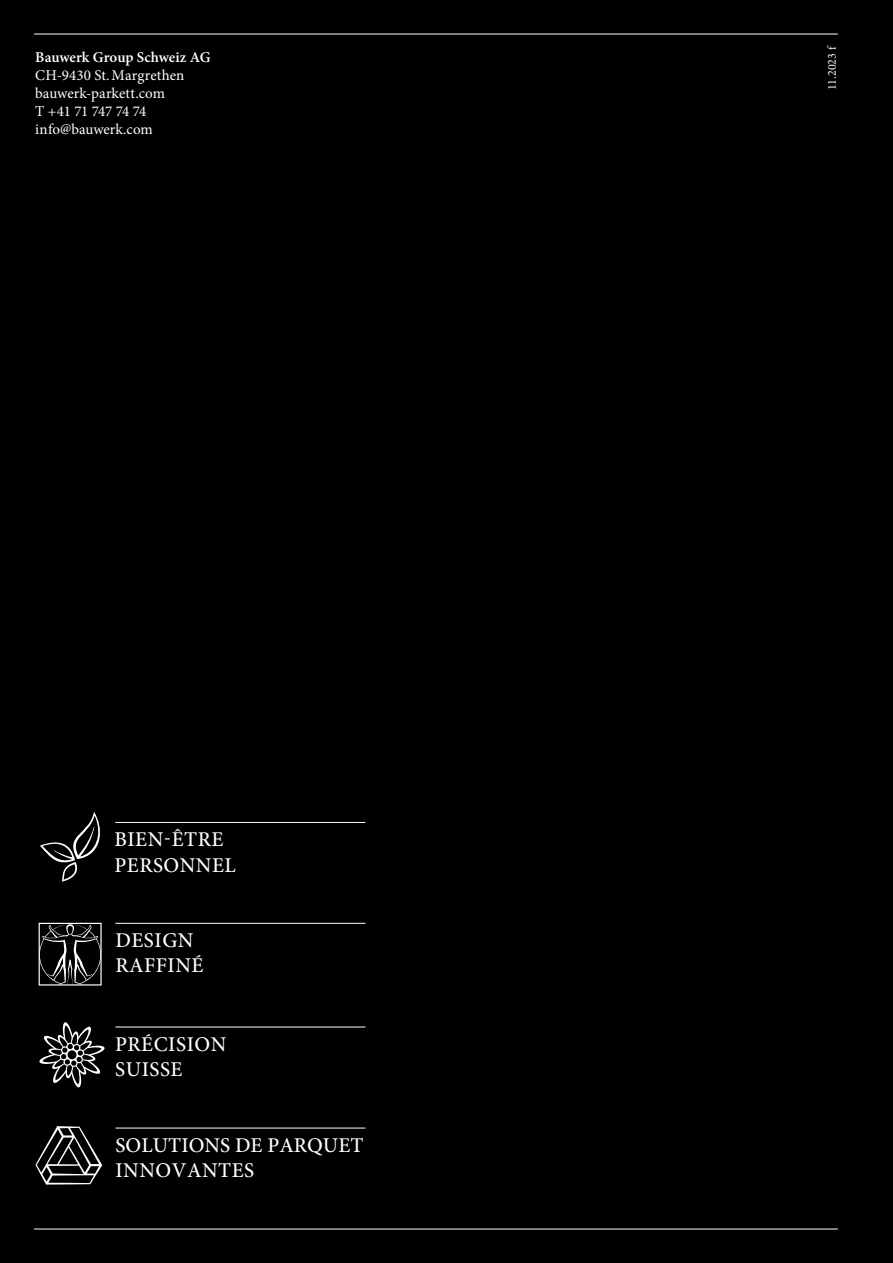
<style>
.page{position:relative;width:893px;height:1263px;background:#000}
.page>*{position:absolute;margin:0;border:0;box-sizing:border-box;transform-origin:0 0}
.t1{font:500 21px/25.2px "Minion Pro";letter-spacing:.025em;color:#fff}
.t2{font:500 21px/25.2px "Minion Pro";color:#fff}
.t3{font:15px/18px "Minion Pro";color:#fff}
.t4{font:600 15px "Minion Pro";color:#fff}
.t5{font:12px "Minion Pro";color:#fff}
</style>
<div class="page">
<hr style="left:34px;top:1228px;width:804px;height:1px;background:#fff">
<hr style="left:34px;top:34px;width:804px;height:1px;background:#fff">
<hr style="left:115px;top:822px;width:250px;height:1px;background:#fff">
<hr style="left:115px;top:1026px;width:250px;height:1px;background:#fff">
<hr style="left:115px;top:1128px;width:250px;height:1px;background:#fff">
<hr style="left:115px;top:923px;width:250px;height:1px;background:#fff">
<svg style="left:40px;top:812px;width:60px;height:70px"></svg>
<svg style="left:39px;top:1022px;width:66px;height:66px"></svg>
<svg style="left:35px;top:1126px;width:67px;height:58px"></svg>
<svg style="left:39px;top:923px;width:63px;height:62px"></svg>
<p class="t4" style="left:35px;top:47px;width:177px">Bauwerk Group Schweiz AG</p>
<p class="t3" style="left:35px;top:66px;width:151px">CH-9430 St.Margrethen bauwerk-parkett.com<br>T +41 71 747 74 74 info@bauwerk.com</p>
<h1 class="t1" style="left:114px;top:827px;width:123px">BIEN-ÊTRE<br>PERSONNEL</h1>
<h1 class="t1" style="left:115px;top:928px;width:90px">DESIGN<br>RAFFINÉ</h1>
<h1 class="t1" style="left:115px;top:1032px;width:113px">PRÉCISION<br>SUISSE</h1>
<h1 class="t2" style="left:115px;top:1132px;width:249px">SOLUTIONS DE PARQUET<br>INNOVANTES</h1>
<p class="t5" style="left:824px;top:90px;width:46px;rotate:-90deg">11.2023 f</p>
</div>
